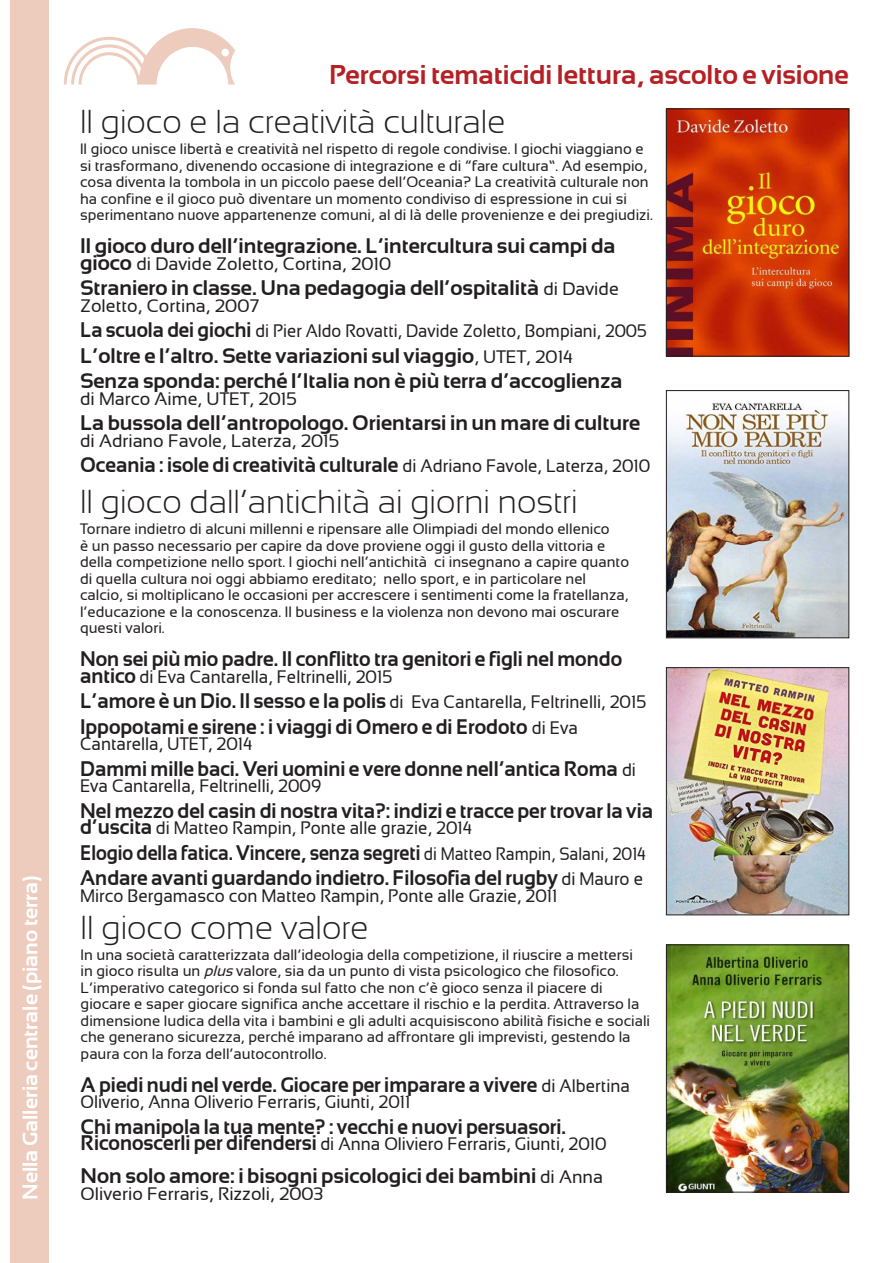
<style>
.page{position:relative;width:893px;height:1263px;background:#fff}
.page>*{position:absolute;margin:0;border:0;box-sizing:border-box;transform-origin:0 0}
.t1{font:300 33px "Sansation";color:#231f20}
.t2{font:700 27px "Sansation";color:#b62024}
.t3{font:700 21px "Sansation";color:#231f20;scale:.95 1}
.t4{font:700 21px "Sansation";color:#231f20}
.t5{font:700 21px "Sansation";color:#231f20;scale:.89 1}
.t6{font:700 21px "Sansation";color:#fff}
.t7{font:18px "Sansation";color:#231f20;scale:.95 1}
.t8{font:18px "Sansation";color:#231f20}
.t9{font:18px "Sansation";color:#231f20;scale:.93 1}
.t10{font:15px/16.5px "Sansation";color:#231f20}
.s1{font-weight:700;font-size:21px}
.s2{font-weight:400;font-size:18px}
.s3{font-style:italic}
</style>
<div class="page">
<svg style="left:64px;top:28px;width:171px;height:57px"></svg>
<img style="left:668px;top:111px;width:179px;height:243px">
<img style="left:668px;top:402px;width:179px;height:234px">
<div style="left:666px;top:390px;width:183px;height:248px;border:1px solid #231f20"></div>
<img style="left:668px;top:669px;width:179px;height:244px">
<div style="left:666px;top:667px;width:183px;height:248px;border:1px solid #231f20"></div>
<img style="left:668px;top:947px;width:179px;height:243px">
<div style="left:666px;top:945px;width:183px;height:247px;border:1px solid #231f20"></div>
<div style="left:666px;top:109px;width:183px;height:247px;border:1px solid #231f20"></div>
<div style="left:11px;top:0;width:38px;height:1263px;background:#edcbbd"></div>
<p class="t6" style="left:18px;top:1200px;width:326px;rotate:-90deg">Nella Galleria centrale (piano terra)</p>
<p class="t2" style="left:329px;top:59px;width:521px">Percorsi tematicidi lettura, ascolto e visione</p>
<p class="t1" style="left:80px;top:103px;width:427px">Il gioco e la creatività culturale</p>
<p class="t10" style="left:80px;top:141px;width:574px">Il gioco unisce libertà e creatività nel rispetto di regole condivise. I giochi viaggiano e si trasformano, divenendo occasione di integrazione e di “fare cultura”. Ad esempio, cosa diventa la tombola in un piccolo paese dell’Oceania? La creatività culturale non ha confine e il gioco può diventare un momento condiviso di espressione in cui si sperimentano nuove appartenenze comuni, al di là delle provenienze e dei pregiudizi.</p>
<p class="t4" style="left:80px;top:234px;width:537px">Il gioco duro dell’integrazione. L’intercultura sui campi da</p>
<p class="t8" style="left:80px;top:254px;width:313px"><span class="s1">gioco</span> di Davide Zoletto, Cortina, 2010</p>
<p class="t4" style="left:80px;top:276px;width:540px">Straniero in classe. Una pedagogia dell’ospitalità <span class="s2">di Davide</span></p>
<p class="t8" style="left:80px;top:296px;width:181px">Zoletto, Cortina, 2007</p>
<p class="t9" style="left:80px;top:321px;width:611px"><span class="s1">La scuola dei giochi</span> di Pier Aldo Rovatti, Davide Zoletto, Bompiani, 2005</p>
<p class="t4" style="left:80px;top:344px;width:495px">L’oltre e l’altro. Sette variazioni sul viaggio<span class="s2">, UTET, 2014</span></p>
<p class="t4" style="left:80px;top:369px;width:544px">Senza sponda: perché l’Italia non è più terra d’accoglienza</p>
<p class="t8" style="left:80px;top:389px;width:218px">di Marco Aime, UTET, 2015</p>
<p class="t4" style="left:80px;top:411px;width:562px">La bussola dell’antropologo. Orientarsi in un mare di culture</p>
<p class="t8" style="left:80px;top:431px;width:261px">di Adriano Favole, Laterza, 2015</p>
<p class="t3" style="left:80px;top:453px;width:602px">Oceania : isole di creatività culturale <span class="s2">di Adriano Favole, Laterza, 2010</span></p>
<p class="t1" style="left:80px;top:484px;width:499px">Il gioco dall’antichità ai giorni nostri</p>
<p class="t10" style="left:80px;top:521px;width:551px">Tornare indietro di alcuni millenni e ripensare alle Olimpiadi del mondo ellenico<br>è un passo necessario per capire da dove proviene oggi il gusto della vittoria e della competizione nello sport. I giochi nell’antichità ci insegnano a capire quanto di quella cultura noi oggi abbiamo ereditato; nello sport, e in particolare nel calcio, si moltiplicano le occasioni per accrescere i sentimenti come la fratellanza, l’educazione e la conoscenza. Il business e la violenza non devono mai oscurare questi valori.</p>
<p class="t3" style="left:80px;top:647px;width:572px">Non sei più mio padre. Il conflitto tra genitori e figli nel mondo</p>
<p class="t7" style="left:80px;top:666px;width:330px"><span class="s1">antico</span> di Eva Cantarella, Feltrinelli, 2015</p>
<p class="t7" style="left:80px;top:692px;width:597px"><span class="s1">L’amore è un Dio. Il sesso e la polis</span> di Eva Cantarella, Feltrinelli, 2015</p>
<p class="t3" style="left:80px;top:714px;width:525px">Ippopotami e sirene : i viaggi di Omero e di Erodoto <span class="s2">di Eva</span></p>
<p class="t7" style="left:80px;top:734px;width:183px">Cantarella, UTET, 2014</p>
<p class="t3" style="left:80px;top:756px;width:587px">Dammi mille baci. Veri uomini e vere donne nell’antica Roma <span class="s2">di</span></p>
<p class="t7" style="left:80px;top:776px;width:256px">Eva Cantarella, Feltrinelli, 2009</p>
<p class="t3" style="left:80px;top:798px;width:605px">Nel mezzo del casin di nostra vita?: indizi e tracce per trovar la via</p>
<p class="t7" style="left:80px;top:818px;width:414px"><span class="s1">d’uscita</span> di Matteo Rampin, Ponte alle grazie, 2014</p>
<p class="t5" style="left:80px;top:840px;width:637px">Elogio della fatica. Vincere, senza segreti <span class="s2">di Matteo Rampin, Salani, 2014</span></p>
<p class="t3" style="left:80px;top:866px;width:594px">Andare avanti guardando indietro. Filosofia del rugby <span class="s2">di Mauro e</span></p>
<p class="t7" style="left:80px;top:885px;width:504px">Mirco Bergamasco con Matteo Rampin, Ponte alle Grazie, 2011</p>
<p class="t1" style="left:81px;top:909px;width:290px">Il gioco come valore</p>
<p class="t10" style="left:81px;top:946px;width:571px">In una società caratterizzata dall’ideologia della competizione, il riuscire a mettersi<br>in gioco risulta un <span class="s3">plus</span>valore, sia da un punto di vista psicologico che filosofico.<br>L’imperativo categorico si fonda sul fatto che non c’è gioco senza il piacere di giocare e saper giocare significa anche accettare il rischio e la perdita. Attraverso la dimensione ludica della vita i bambini e gli adulti acquisiscono abilità fisiche e sociali che generano sicurezza, perché imparano ad affrontare gli imprevisti, gestendo la paura con la forza dell’autocontrollo.</p>
<p class="t3" style="left:81px;top:1072px;width:580px">A piedi nudi nel verde. Giocare per imparare a vivere <span class="s2">di Albertina</span></p>
<p class="t7" style="left:81px;top:1092px;width:349px">Oliverio, Anna Oliverio Ferraris, Giunti, 2011</p>
<p class="t3" style="left:81px;top:1114px;width:512px">Chi manipola la tua mente? : vecchi e nuovi persuasori.</p>
<p class="t7" style="left:81px;top:1134px;width:555px"><span class="s1">Riconoscerli per difendersi</span> di Anna Oliviero Ferraris, Giunti, 2010</p>
<p class="t4" style="left:81px;top:1164px;width:524px">Non solo amore: i bisogni psicologici dei bambini <span class="s2">di Anna</span></p>
<p class="t8" style="left:81px;top:1183px;width:244px">Oliverio Ferraris, Rizzoli, 2003</p>
</div>
